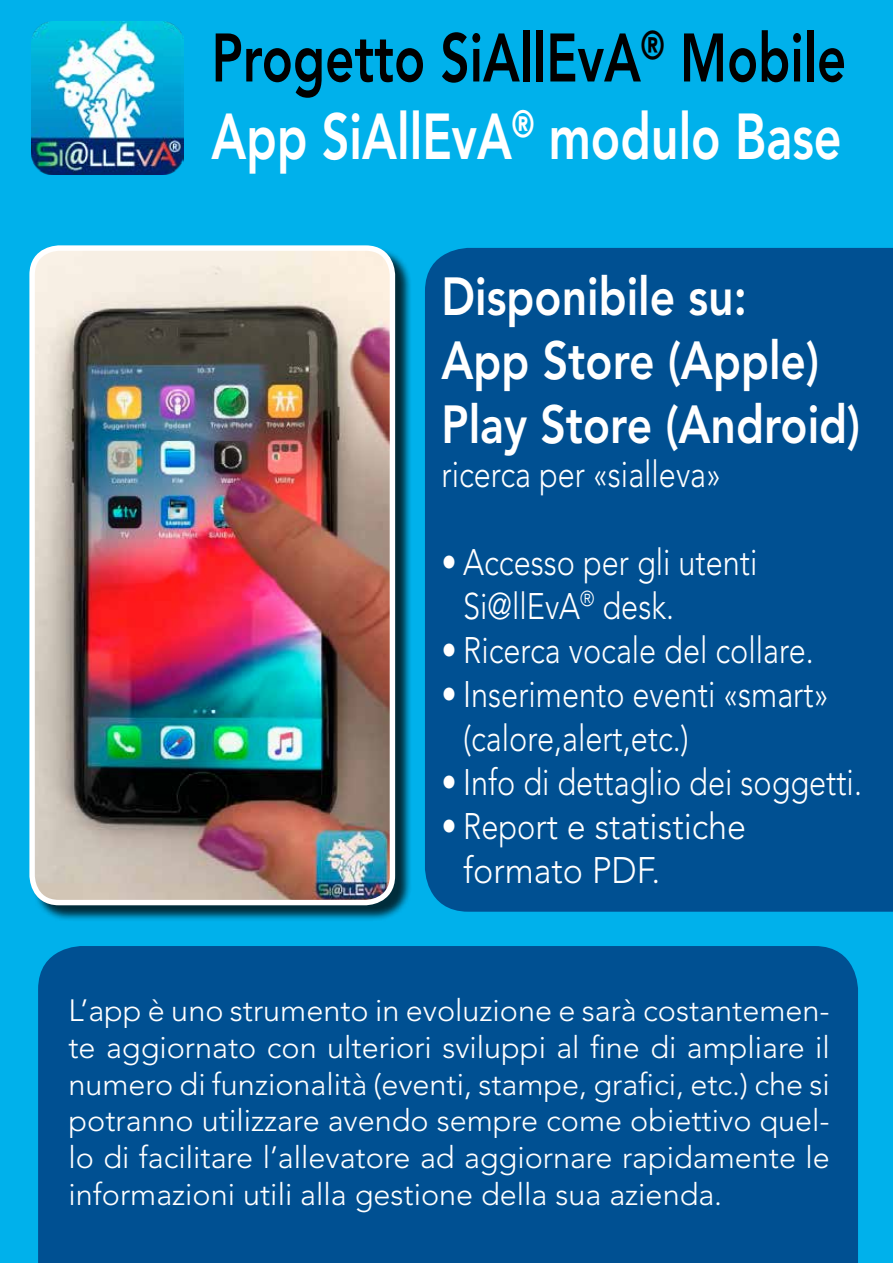
<style>
.page{position:relative;width:893px;height:1263px;background:#00b1eb}
.page>*{position:absolute;margin:0;border:0;box-sizing:border-box;transform-origin:0 0}
.t1{font:800 67.8px "Avenir";color:#000;scale:.75 1}
.t2{font:800 64.2px "Avenir";color:#fff;scale:.75 1}
.t3{font:800 53.1px/63.8px "Avenir";color:#fff;scale:.84 1}
.t4{font:300 36.6px/44px "Avenir";color:#fff;scale:.84 1}
.t5{font:300 30.6px/36.8px "Avenir";color:#fff;text-align:justify}
</style>
<div class="page">
<img style="left:32px;top:22px;width:152px;height:152px">
<div style="left:32px;top:248px;width:380px;height:674px;background:#000;opacity:.75"></div>
<img style="left:32px;top:248px;width:360px;height:654px">
<div style="left:29px;top:245px;width:366px;height:660px;border:5px solid #fff;border-radius:27px"></div>
<div style="left:425px;top:248px;width:468px;height:664px;background:#005092"></div>
<div style="left:38px;top:946px;width:820px;height:317px;background:#005092"></div>
<h1 class="t1" style="left:212px;top:18px;width:848px">Progetto SiAllEvA<sup>®</sup> Mobile</h1>
<h2 class="t2" style="left:212px;top:98px;width:842px">App SiAllEvA<sup>®</sup> modulo Base</h2>
<h3 class="t3" style="left:442px;top:265px;width:500px">Disponibile su:<br>App Store (Apple)<br>Play Store (Android)</h3>
<p class="t4" style="left:442px;top:452px;width:334px">ricerca per «sialleva»</p>
<p class="t4" style="left:463px;top:540px;width:352px;text-indent:-22px">• Accesso per gli utenti<br>Si@llEvA<sup>®</sup> desk.</p>
<p class="t4" style="left:442px;top:628px;width:444px">• Ricerca vocale del collare.</p>
<p class="t4" style="left:463px;top:672px;width:436px;text-indent:-22px">• Inserimento eventi «smart» (calore,alert,etc.)</p>
<p class="t4" style="left:442px;top:760px;width:502px">• Info di dettaglio dei soggetti.</p>
<p class="t4" style="left:463px;top:804px;width:338px;text-indent:-22px">• Report e statistiche formato PDF.</p>
<p class="t5" style="left:68px;top:992px;width:763px">L’app è uno strumento in evoluzione e sarà costantemen&shy;te aggiornato con ulteriori sviluppi al fine di ampliare il numero di funzionalità (eventi, stampe, grafici, etc.) che si potranno utilizzare avendo sempre come obiettivo quel&shy;lo di facilitare l’allevatore ad aggiornare rapidamente le informazioni utili alla gestione della sua azienda.</p>
</div>
